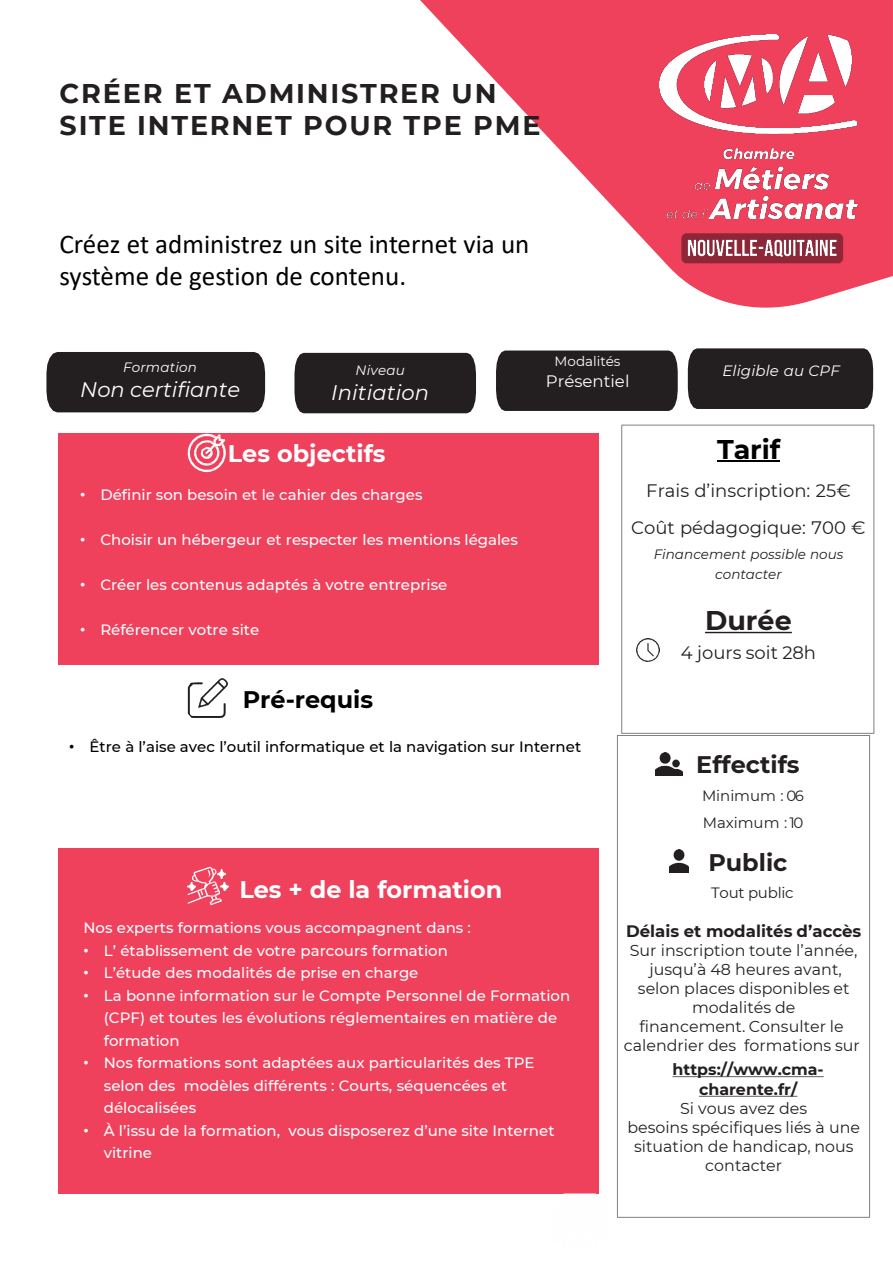
<style>
.page{position:relative;width:893px;height:1264px;background:#fff}
.page>*{position:absolute;margin:0;border:0;box-sizing:border-box;transform-origin:0 0}
.t1{font:27px/32.5px "Calibri";color:#000}
.t2{font:700 27px/32.4px "Montserrat";letter-spacing:.065em;color:#231f20}
.t3{font:700 27px "Montserrat";letter-spacing:-.005em;color:#000}
.t4{font:700 24px "Montserrat";color:#fff}
.t5{font:700 24px "Montserrat";color:#231f20}
.t6{font:700 24px "Montserrat";color:#000}
.t7{font:italic 21px "Montserrat";letter-spacing:.005em;color:#fff}
.t8{font:18px "Montserrat";color:#231f20}
.t9{font:700 16.5px "Montserrat";color:#231f20}
.t10{font:16.5px "Montserrat";color:#fff}
.t11{font:15.9px/18.9px "Montserrat";color:#231f20;text-align:center}
.t12{font:700 15.9px/19.5px "Montserrat";color:#231f20;text-align:center}
.t13{font:500 15px/22.5px "Montserrat";color:#fff}
.t14{font:500 15px "Montserrat";color:#000}
.t15{font:15px "Montserrat";letter-spacing:-.005em;color:#231f20}
.t16{font:italic 15px "Montserrat";letter-spacing:.01em;color:#fff}
.t17{font:italic 13.5px/19.5px "Montserrat";color:#231f20;text-align:center}
.t18{font:italic 13.5px "Montserrat";letter-spacing:.015em;color:#fff}
.t19{font:13.5px "Montserrat";color:#fff}
.s1{font-family:"Arial";font-weight:400}
</style>
<div class="page">
<svg style="left:420px;top:0;width:472px;height:307px;fill:#ef405c"></svg>
<div style="left:46px;top:352px;width:219px;height:60px;background:#231f20"></div>
<div style="left:58px;top:433px;width:540px;height:232px;background:#ef405c"></div>
<div style="left:58px;top:847px;width:540px;height:346px;background:#ef405c"></div>
<svg style="left:552px;top:1193px;width:47px;height:1px"></svg>
<div style="left:294px;top:353px;width:182px;height:60px;background:#231f20"></div>
<div style="left:687px;top:348px;width:186px;height:61px;background:#231f20"></div>
<div style="left:496px;top:350px;width:181px;height:61px;background:#231f20"></div>
<svg style="left:188px;top:433px;width:38px;height:39px"></svg>
<img style="left:216px;top:678px;width:12px;height:29px">
<svg style="left:188px;top:682px;width:37px;height:35px"></svg>
<svg style="left:187px;top:866px;width:41px;height:39px"></svg>
<svg style="left:672px;top:1076px;width:151px;height:1px"></svg>
<svg style="left:699px;top:1095px;width:98px;height:1px"></svg>
<img style="left:655px;top:752px;width:27px;height:23px">
<img style="left:669px;top:849px;width:19px;height:23px">
<hr style="left:717px;top:460px;width:62px;height:2px;background:#000">
<svg style="left:705px;top:631px;width:86px;height:2px"></svg>
<img style="left:636px;top:638px;width:24px;height:23px">
<img style="left:660px;top:35px;width:197px;height:248px">
<h2 class="t2" style="left:60px;top:76px;width:482px">CRÉER ET ADMINISTRER UN<br>SITE INTERNET POUR TPE PME</h2>
<p class="t1" style="left:60px;top:227px;width:471px">Créez et administrez un site internet via un système de gestion de contenu.</p>
<p class="t18" style="left:123px;top:357px;width:75px">Formation</p>
<p class="t7" style="left:80px;top:375px;width:161px">Non certifiante</p>
<p class="t18" style="left:355px;top:360px;width:51px">Niveau</p>
<p class="t7" style="left:331px;top:378px;width:99px">Initiation</p>
<p class="t4" style="left:228px;top:436px;width:159px">Les objectifs</p>
<p class="t13" style="left:80px;top:482px;width:344px"><span class="s1">•</span> Définir son besoin et le cahier des charges</p>
<p class="t13" style="left:80px;top:527px;width:439px"><span class="s1">•</span> Choisir un hébergeur et respecter les mentions légales</p>
<p class="t13" style="left:80px;top:572px;width:369px"><span class="s1">•</span> Créer les contenus adaptés à votre entreprise</p>
<p class="t13" style="left:80px;top:617px;width:181px"><span class="s1">•</span> Référencer votre site</p>
<p class="t19" style="left:554px;top:352px;width:67px">Modalités</p>
<p class="t10" style="left:545px;top:370px;width:85px">Présentiel</p>
<p class="t16" style="left:722px;top:360px;width:119px">Eligible au CPF</p>
<p class="t3" style="left:717px;top:429px;width:65px">Tarif</p>
<p class="t8" style="left:646px;top:478px;width:206px">Frais d’inscription: 25€</p>
<p class="t8" style="left:631px;top:515px;width:236px">Coût pédagogique: 700 €</p>
<p class="t17" style="left:653px;top:544px;width:191px">Financement possible nous contacter</p>
<p class="t2" style="left:705px;top:602px;width:88px">Durée</p>
<p class="t8" style="left:680px;top:640px;width:137px">4 jours soit 28h</p>
<p class="t6" style="left:243px;top:682px;width:132px">Pré-requis</p>
<p class="t14" style="left:69px;top:736px;width:513px"><span class="s1">•</span> Être à l’aise avec l’outil informatique et la navigation sur Internet</p>
<p class="t4" style="left:239px;top:872px;width:264px">Les + de la formation</p>
<p class="t13" style="left:83px;top:915px;width:389px">Nos experts formations vous accompagnent dans :</p>
<p class="t13" style="left:83px;top:938px;width:366px"><span class="s1">•</span> L’ établissement de votre parcours formation</p>
<p class="t13" style="left:83px;top:960px;width:336px"><span class="s1">•</span> L’étude des modalités de prise en charge</p>
<p class="t13" style="left:104px;top:983px;width:468px;text-indent:-20px"><span class="s1">•</span> La bonne information sur le Compte Personnel de Formation (CPF) et toutes les évolutions réglementaires en matière de formation</p>
<p class="t13" style="left:104px;top:1050px;width:432px;text-indent:-20px"><span class="s1">•</span> Nos formations sont adaptées aux particularités des TPE selon des modèles différents : Courts, séquencées et délocalisées</p>
<p class="t13" style="left:104px;top:1118px;width:452px;text-indent:-20px"><span class="s1">•</span> À l’issu de la formation, vous disposerez d’une site Internet vitrine</p>
<p class="t5" style="left:696px;top:746px;width:105px">Effectifs</p>
<p class="t15" style="left:702px;top:784px;width:103px">Minimum : 06</p>
<p class="t15" style="left:702px;top:811px;width:102px">Maximum : 10</p>
<p class="t5" style="left:708px;top:845px;width:80px">Public</p>
<p class="t15" style="left:711px;top:882px;width:84px">Tout public</p>
<p class="t9" style="left:626px;top:919px;width:237px">Délais et modalités d’accès</p>
<p class="t11" style="left:629px;top:940px;width:229px">Sur inscription toute l’année,</p>
<p class="t11" style="left:638px;top:958px;width:213px">jusqu’à 48 heures avant, selon places disponibles et modalités de financement. Consulter le</p>
<p class="t11" style="left:623px;top:1034px;width:237px">calendrier des formations sur</p>
<p class="t12" style="left:672px;top:1058px;width:153px">https://www.cma&shy;charente.fr/</p>
<p class="t11" style="left:627px;top:1098px;width:234px">Si vous avez des<br>besoins spécifiques liés à une situation de handicap, nous contacter</p>
</div>
